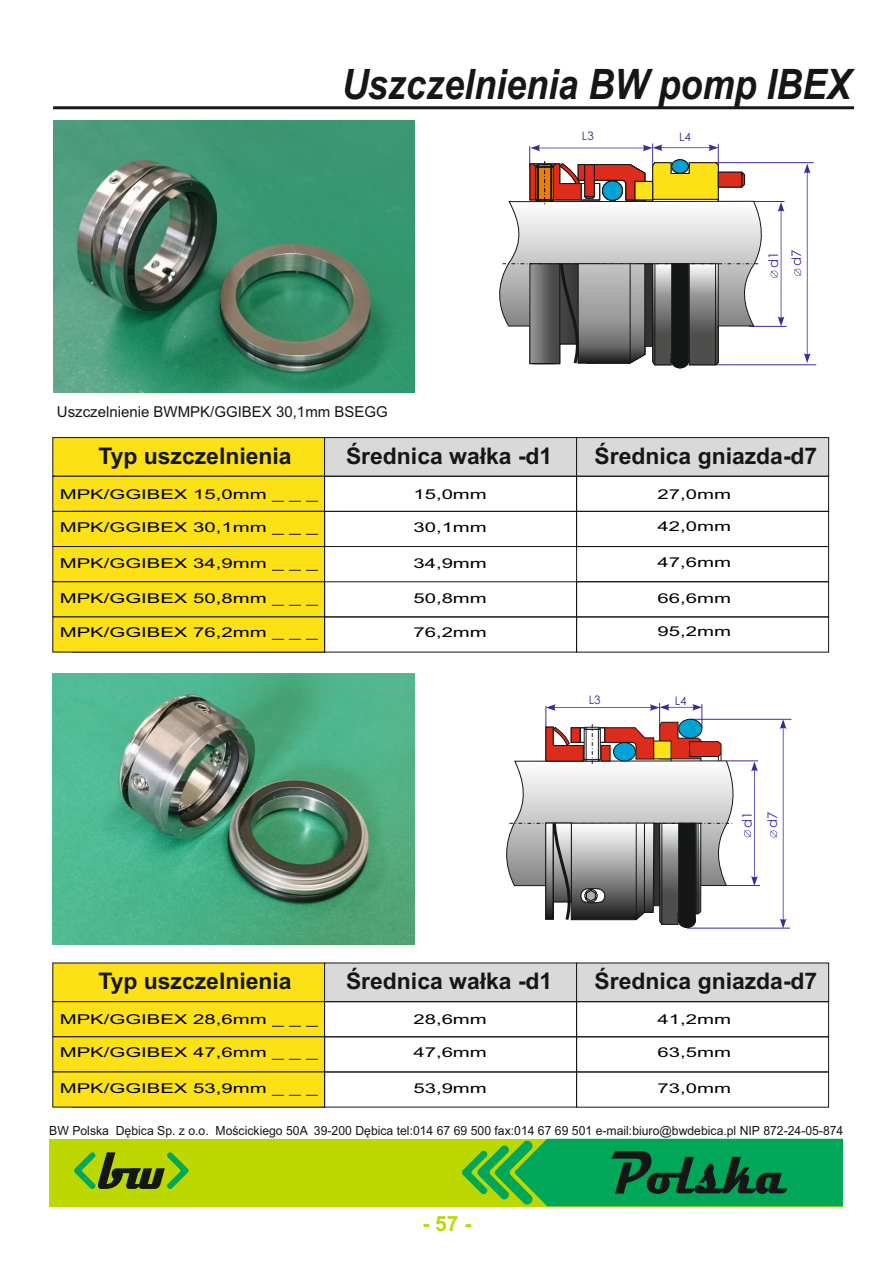
<style>
.page{position:relative;width:893px;height:1263px;background:#fff}
.page>*{position:absolute;margin:0;border:0;box-sizing:border-box;transform-origin:0 0}
.t1{font:italic 700 42px "Arial";color:#151616;scale:.86 1}
.t2{font:700 22.95px "Arial";color:#151616}
.t3{font:700 21px "Arial";color:#bcd800}
.t4{font:15px "Arial";color:#151616}
.t5{font:13.5px "Arial";color:#000;scale:1.5 1}
.t6{font:13.2px "Century Gothic";color:#3c2b99}
.t7{font:12.6px "Arial";color:#151616}
.t8{font:11.7px "Century Gothic";color:#3c2b99}
</style>
<div class="page">
<hr style="left:53px;top:106px;width:801px;height:3px;background:#151616">
<svg style="left:52px;top:437px;width:777px;height:215px"></svg>
<svg style="left:52px;top:963px;width:777px;height:144px"></svg>
<div style="left:576px;top:476px;width:253px;height:35px;border:1px solid #151616"></div>
<div style="left:576px;top:1001px;width:253px;height:36px;border:1px solid #151616"></div>
<div style="left:576px;top:511px;width:253px;height:36px;border:1px solid #151616"></div>
<div style="left:576px;top:1036px;width:253px;height:36px;border:1px solid #151616"></div>
<div style="left:576px;top:546px;width:253px;height:36px;border:1px solid #151616"></div>
<div style="left:576px;top:582px;width:253px;height:35px;border:1px solid #151616"></div>
<div style="left:324px;top:476px;width:253px;height:35px;border:1px solid #151616"></div>
<div style="left:324px;top:1001px;width:253px;height:36px;border:1px solid #151616"></div>
<div style="left:324px;top:511px;width:253px;height:36px;border:1px solid #151616"></div>
<div style="left:324px;top:1037px;width:253px;height:35px;border:1px solid #151616"></div>
<div style="left:324px;top:582px;width:253px;height:35px;border:1px solid #151616"></div>
<hr style="left:715px;top:364px;width:101px;height:1px;background:#3c2b99">
<hr style="left:687px;top:928px;width:103px;height:1px;background:#3c2b99">
<hr style="left:714px;top:162px;width:100px;height:1px;background:#3c2b99">
<hr style="left:690px;top:719px;width:101px;height:1px;background:#3c2b99">
<hr style="left:753px;top:201px;width:31px;height:1px;background:#3c2b99">
<hr style="left:726px;top:760px;width:32px;height:1px;background:#3c2b99">
<hr style="left:749px;top:326px;width:38px;height:1px;background:#3c2b99">
<hr style="left:727px;top:885px;width:33px;height:1px;background:#3c2b99">
<svg style="left:794px;top:164px;width:16px;height:199px"></svg>
<svg style="left:770px;top:719px;width:16px;height:209px"></svg>
<svg style="left:771px;top:202px;width:13px;height:124px"></svg>
<svg style="left:744px;top:761px;width:14px;height:124px"></svg>
<div style="left:671px;top:354px;width:18px;height:14px;background:#151616;border:1px solid #151616;border-radius:50%"></div>
<div style="left:678px;top:913px;width:18px;height:15px;background:#151616;border:1px solid #151616;border-radius:50%"></div>
<svg style="left:499px;top:143px;width:266px;height:224px"></svg>
<div style="left:50px;top:1139px;width:793px;height:67px;background:#bcd800"></div>
<svg style="left:74px;top:1152px;width:114px;height:37px"></svg>
<svg style="left:462px;top:1139px;width:381px;height:67px;background:#169b47"></svg>
<img style="left:53px;top:121px;width:362px;height:271px">
<img style="left:53px;top:673px;width:361px;height:271px">
<svg style="left:506px;top:703px;width:230px;height:222px"></svg>
<div style="left:613px;top:742px;width:23px;height:19px;background:#00a3d4;border:1px solid #151616;border-radius:50%"></div>
<h1 class="t1" style="left:342px;top:68px;width:593px">Uszczelnienia BW pomp IBEX</h1>
<p class="t8" style="left:582px;top:131px;width:13px">L3</p>
<p class="t8" style="left:679px;top:132px;width:13px">L4</p>
<p class="t6" style="left:768px;top:268px;width:18px;rotate:-90deg">d1</p>
<p class="t6" style="left:791px;top:266px;width:18px;rotate:-90deg">d7</p>
<p class="t4" style="left:57px;top:406px;width:332px">Uszczelnienie BWMPK/GGIBEX 30,1mm BSEGG</p>
<h2 class="t2" style="left:98px;top:447px;width:195px">Typ uszczelnienia</h2>
<h2 class="t2" style="left:346px;top:447px;width:208px">Średnica wałka -d1</h2>
<h2 class="t2" style="left:594px;top:447px;width:224px">Średnica gniazda-d7</h2>
<p class="t5" style="left:60px;top:489px;width:173px">MPK/GGIBEX 15,0mm _ _ _</p>
<p class="t5" style="left:413px;top:489px;width:51px">15,0mm</p>
<p class="t5" style="left:657px;top:489px;width:51px">27,0mm</p>
<p class="t5" style="left:60px;top:522px;width:173px">MPK/GGIBEX 30,1mm _ _ _</p>
<p class="t5" style="left:413px;top:522px;width:51px">30,1mm</p>
<p class="t5" style="left:657px;top:522px;width:51px">42,0mm</p>
<p class="t5" style="left:60px;top:558px;width:173px">MPK/GGIBEX 34,9mm _ _ _</p>
<p class="t5" style="left:413px;top:558px;width:51px">34,9mm</p>
<p class="t5" style="left:657px;top:557px;width:51px">47,6mm</p>
<p class="t5" style="left:60px;top:593px;width:173px">MPK/GGIBEX 50,8mm _ _ _</p>
<p class="t5" style="left:60px;top:627px;width:173px">MPK/GGIBEX 76,2mm _ _ _</p>
<p class="t5" style="left:413px;top:593px;width:51px">50,8mm</p>
<p class="t5" style="left:413px;top:627px;width:51px">76,2mm</p>
<p class="t5" style="left:657px;top:593px;width:51px">66,6mm</p>
<p class="t5" style="left:657px;top:627px;width:51px">95,2mm</p>
<p class="t8" style="left:589px;top:695px;width:13px">L3</p>
<p class="t8" style="left:675px;top:696px;width:13px">L4</p>
<p class="t6" style="left:742px;top:828px;width:18px;rotate:-90deg">d1</p>
<p class="t6" style="left:767px;top:828px;width:18px;rotate:-90deg">d7</p>
<h2 class="t2" style="left:98px;top:973px;width:195px">Typ uszczelnienia</h2>
<h2 class="t2" style="left:346px;top:973px;width:208px">Średnica wałka -d1</h2>
<h2 class="t2" style="left:594px;top:973px;width:224px">Średnica gniazda-d7</h2>
<p class="t5" style="left:60px;top:1014px;width:173px">MPK/GGIBEX 28,6mm _ _ _</p>
<p class="t5" style="left:413px;top:1014px;width:51px">28,6mm</p>
<p class="t5" style="left:657px;top:1014px;width:51px">41,2mm</p>
<p class="t5" style="left:60px;top:1047px;width:173px">MPK/GGIBEX 47,6mm _ _ _</p>
<p class="t5" style="left:413px;top:1047px;width:51px">47,6mm</p>
<p class="t5" style="left:657px;top:1047px;width:51px">63,5mm</p>
<p class="t5" style="left:60px;top:1083px;width:173px">MPK/GGIBEX 53,9mm _ _ _</p>
<p class="t5" style="left:413px;top:1083px;width:51px">53,9mm</p>
<p class="t5" style="left:657px;top:1083px;width:51px">73,0mm</p>
<p class="t7" style="left:49px;top:1126px;width:796px">BW Polska Dębica Sp. z o.o. Mościckiego 50A 39-200 Dębica tel:014 67 69 500 fax:014 67 69 501 e-mail:biuro@bwdebica.pl NIP 872-24-05-874</p>
<h3 class="t3" style="left:422px;top:1216px;width:51px">- 57 -</h3>
</div>
